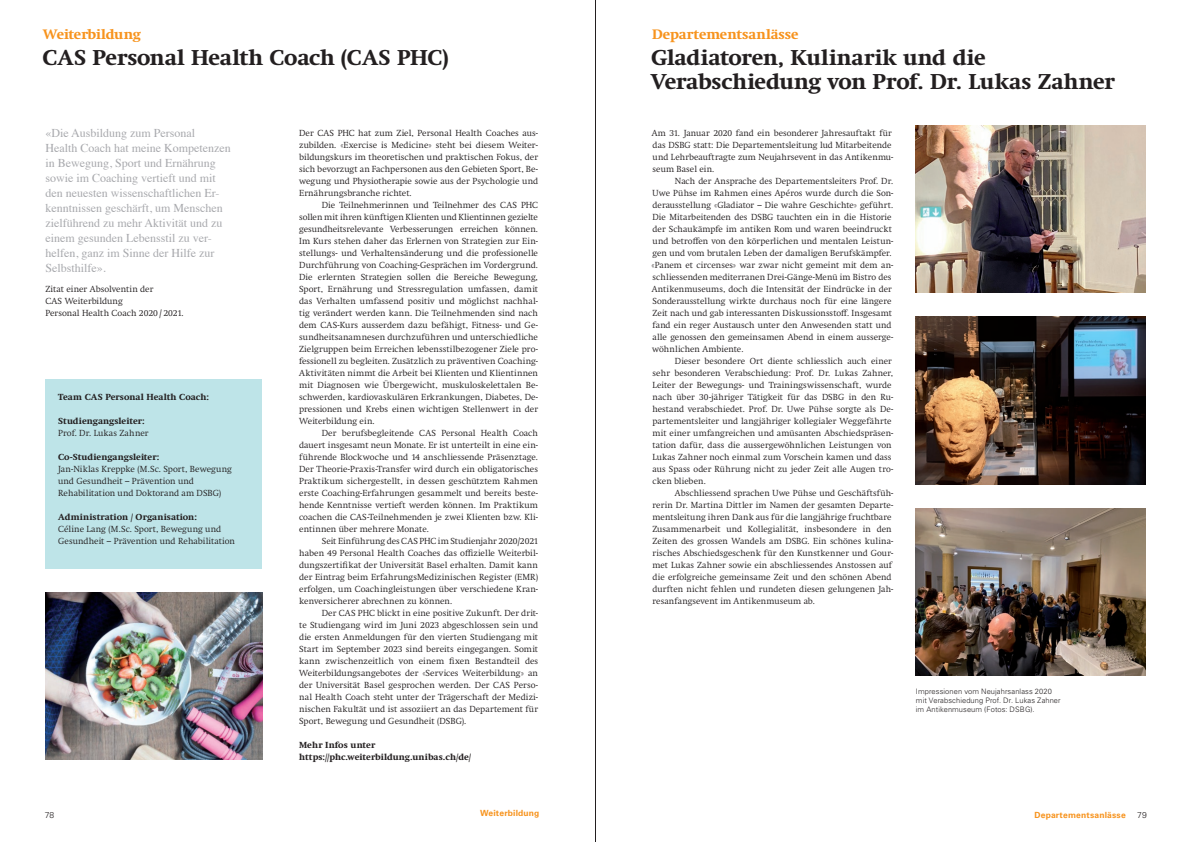
<style>
.page{position:relative;width:1191px;height:842px;background:#fff}
.page>*{position:absolute;margin:0;border:0;box-sizing:border-box;transform-origin:0 0}
.t1{font:700 22px/24px "Swift Neue LT Pro";letter-spacing:-.005em;color:#231f20}
.t2{font:700 14px "Swift Neue LT Pro";letter-spacing:-.01em;color:#f7931d}
.t3{font:12px/15px "Times";color:#a8a9ad}
.t4{font:300 9px/12px "Swift Neue LT Pro";letter-spacing:.01em;color:#231f20}
.t5{font:700 9px/12px "Swift Neue LT Pro";letter-spacing:.005em;color:#231f20}
.t6{font:700 8.5px "Univers LT Std";letter-spacing:.02em;color:#f7931d}
.t7{font:300 8.5px "Univers LT Std";color:#231f20}
.t8{font:300 7.5px/9px "Univers LT Std";letter-spacing:.01em;color:#231f20}
</style>
<div class="page">
<img style="left:45px;top:592px;width:218px;height:168px">
<img style="left:916px;top:508px;width:229px;height:167px">
<img style="left:916px;top:125px;width:229px;height:167px">
<img style="left:916px;top:317px;width:229px;height:167px">
<div style="left:45px;top:379px;width:217px;height:189px;background:#bee4e8"></div>
<hr style="left:595px;top:0;width:1px;height:842px;background:#231f20">
<h2 class="t2" style="left:43px;top:26px;width:99px">Weiterbildung</h2>
<h2 class="t2" style="left:652px;top:26px;width:148px">Departementsanlässe</h2>
<h1 class="t1" style="left:43px;top:45px;width:407px">CAS Personal Health Coach (CAS PHC)</h1>
<p class="t3" style="left:45px;top:125px;width:187px">«Die Ausbildung zum Personal<br>Health Coach hat meine Kompetenzen in Bewegung, Sport und Ernährung sowie im Coaching vertieft und mit den neuesten wissenschaftlichen Er&shy;kenntnissen geschärft, um Menschen zielführend zu mehr Aktivität und zu einem gesunden Lebensstil zu ver&shy;helfen, ganz im Sinne der Hilfe zur<br>Selbsthilfe».</p>
<p class="t4" style="left:45px;top:283px;width:140px">Zitat einer Absolventin der<br>CAS Weiterbildung<br>Personal Health Coach 2020 / 2021.</p>
<p class="t5" style="left:58px;top:391px;width:152px">Team CAS Personal Health Coach:</p>
<p class="t5" style="left:58px;top:415px;width:88px">Studiengangsleiter:</p>
<p class="t4" style="left:58px;top:427px;width:92px">Prof. Dr. Lukas Zahner</p>
<p class="t5" style="left:58px;top:451px;width:103px">Co-Studiengangsleiter:</p>
<p class="t4" style="left:58px;top:463px;width:175px">Jan-Niklas Kreppke (M.Sc. Sport, Bewegung und Gesundheit – Prävention und<br>Rehabilitation und Doktorand am DSBG)</p>
<p class="t5" style="left:58px;top:511px;width:140px">Administration / Organisation:</p>
<p class="t4" style="left:58px;top:523px;width:178px">Céline Lang (M.Sc. Sport, Bewegung und<br>Gesundheit – Prävention und Rehabilitation</p>
<p class="t4" style="left:299px;top:127px;width:240px;text-align:justify">Der CAS PHC hat zum Ziel, Personal Health Coaches aus&shy;zubilden. «Exercise is Medicine» steht bei diesem Weiter&shy;bildungskurs im theoretischen und praktischen Fokus, der sich bevorzugt an Fachpersonen aus den Gebieten Sport, Be&shy;wegung und Physiotherapie sowie aus der Psychologie und Ernährungsbranche richtet.</p>
<p class="t4" style="left:299px;top:199px;width:240px;text-align:justify;text-indent:23px">Die Teilnehmerinnen und Teilnehmer des CAS PHC sollen mit ihren künftigen Klienten und Klientinnen gezielte gesundheitsrelevante Verbesserungen erreichen können.<br>Im Kurs stehen daher das Erlernen von Strategien zur Ein&shy;stellungs- und Verhaltensänderung und die professionelle Durchführung von Coaching-Gesprächen im Vordergrund.<br>Die erlernten Strategien sollen die Bereiche Bewegung, Sport, Ernährung und Stressregulation umfassen, damit das Verhalten umfassend positiv und möglichst nachhal&shy;tig verändert werden kann. Die Teilnehmenden sind nach dem CAS-Kurs ausserdem dazu befähigt, Fitness- und Ge&shy;sundheitsanamnesen durchzuführen und unterschiedliche Zielgruppen beim Erreichen lebensstilbezogener Ziele pro&shy;fessionell zu begleiten. Zusätzlich zu präventiven Coaching-Aktivitäten nimmt die Arbeit bei Klienten und Klientinnen mit Diagnosen wie Übergewicht, muskuloskelettalen Be&shy;schwerden, kardiovaskulären Erkrankungen, Diabetes, De&shy;pressionen und Krebs einen wichtigen Stellenwert in der Weiterbildung ein.</p>
<p class="t4" style="left:299px;top:427px;width:240px;text-align:justify;text-indent:23px">Der berufsbegleitende CAS Personal Health Coach dauert insgesamt neun Monate. Er ist unterteilt in eine ein&shy;führende Blockwoche und 14 anschliessende Präsenztage.<br>Der Theorie-Praxis-Transfer wird durch ein obligatorisches Praktikum sichergestellt, in dessen geschütztem Rahmen erste Coaching-Erfahrungen gesammelt und bereits beste&shy;hende Kenntnisse vertieft werden können. Im Praktikum coachen die CAS-Teilnehmenden je zwei Klienten bzw. Kli&shy;entinnen über mehrere Monate.</p>
<p class="t4" style="left:299px;top:535px;width:240px;text-align:justify;text-indent:23px">Seit Einführung des CAS PHC im Studienjahr 2020/2021 haben 49 Personal Health Coaches das offizielle Weiterbil&shy;dungszertifikat der Universität Basel erhalten. Damit kann der Eintrag beim ErfahrungsMedizinischen Register (EMR) erfolgen, um Coachingleistungen über verschiedene Kran&shy;kenversicherer abrechnen zu können.</p>
<p class="t4" style="left:299px;top:607px;width:240px;text-align:justify;text-indent:23px">Der CAS PHC blickt in eine positive Zukunft. Der drit&shy;te Studiengang wird im Juni 2023 abgeschlossen sein und die ersten Anmeldungen für den vierten Studiengang mit Start im September 2023 sind bereits eingegangen. Somit kann zwischenzeitlich von einem fixen Bestandteil des Weiterbildungsangebotes der «Services Weiterbildung» an der Universität Basel gesprochen werden. Der CAS Perso&shy;nal Health Coach steht unter der Trägerschaft der Medizi&shy;nischen Fakultät und ist assoziiert an das Departement für Sport, Bewegung und Gesundheit (DSBG).</p>
<p class="t5" style="left:299px;top:739px;width:173px">Mehr Infos unter https://phc.weiterbildung.unibas.ch/de/</p>
<h1 class="t1" style="left:651px;top:45px;width:465px">Gladiatoren, Kulinarik und die<br>Verabschiedung von Prof. Dr. Lukas Zahner</h1>
<p class="t4" style="left:652px;top:127px;width:243px">Am 31. Januar 2020 fand ein besonderer Jahresauftakt für das DSBG statt: Die Departementsleitung lud Mitarbeitende und Lehrbeauftragte zum Neujahrsevent in das Antikenmu&shy;seum Basel ein.</p>
<p class="t4" style="left:651px;top:175px;width:243px;text-indent:23px">Nach der Ansprache des Departementsleiters Prof. Dr.<br>Uwe Pühse im Rahmen eines Apéros wurde durch die Son&shy;derausstellung «Gladiator – Die wahre Geschichte» geführt.<br>Die Mitarbeitenden des DSBG tauchten ein in die Historie der Schaukämpfe im antiken Rom und waren beeindruckt und betroffen von den körperlichen und mentalen Leistun&shy;gen und vom brutalen Leben der damaligen Berufskämpfer. «Panem et circenses» war zwar nicht gemeint mit dem an&shy;schliessenden mediterranen Drei-Gänge-Menü im Bistro des Antikenmuseums, doch die Intensität der Eindrücke in der Sonderausstellung wirkte durchaus noch für eine längere Zeit nach und gab interessanten Diskussionsstoff. Insgesamt fand ein reger Austausch unter den Anwesenden statt und alle genossen den gemeinsamen Abend in einem ausserge&shy;wöhnlichen Ambiente.</p>
<p class="t4" style="left:652px;top:355px;width:242px;text-indent:23px">Dieser besondere Ort diente schliesslich auch einer sehr besonderen Verabschiedung: Prof. Dr. Lukas Zahner, Leiter der Bewegungs- und Trainingswissenschaft, wurde nach über 30-jähriger Tätigkeit für das DSBG in den Ru&shy;hestand verabschiedet. Prof. Dr. Uwe Pühse sorgte als De&shy;partementsleiter und langjähriger kollegialer Weggefährte mit einer umfangreichen und amüsanten Abschiedspräsen&shy;tation dafür, dass die aussergewöhnlichen Leistungen von Lukas Zahner noch einmal zum Vorschein kamen und dass aus Spass oder Rührung nicht zu jeder Zeit alle Augen tro&shy;cken blieben.</p>
<p class="t4" style="left:652px;top:487px;width:242px;text-indent:23px">Abschliessend sprachen Uwe Pühse und Geschäftsfüh&shy;rerin Dr. Martina Dittler im Namen der gesamten Departe&shy;mentsleitung ihren Dank aus für die langjährige fruchtbare Zusammenarbeit und Kollegialität, insbesondere in den Zeiten des grossen Wandels am DSBG. Ein schönes kulina&shy;risches Abschiedsgeschenk für den Kunstkenner und Gour&shy;met Lukas Zahner sowie ein abschliessendes Anstossen auf die erfolgreiche gemeinsame Zeit und den schönen Abend durften nicht fehlen und rundeten diesen gelungenen Jah&shy;resanfangsevent im Antikenmuseum ab.</p>
<p class="t8" style="left:916px;top:687px;width:146px">Impressionen vom Neujahrsanlass 2020 mit Verabschiedung Prof. Dr. Lukas Zahner im Antikenmuseum (Fotos: DSBG).</p>
<p class="t6" style="left:480px;top:807px;width:61px">Weiterbildung</p>
<p class="t6" style="left:1034px;top:810px;width:93px">Departementsanlässe</p>
<p class="t7" style="left:45px;top:810px;width:11px">78</p>
<p class="t7" style="left:1137px;top:810px;width:11px">79</p>
</div>
